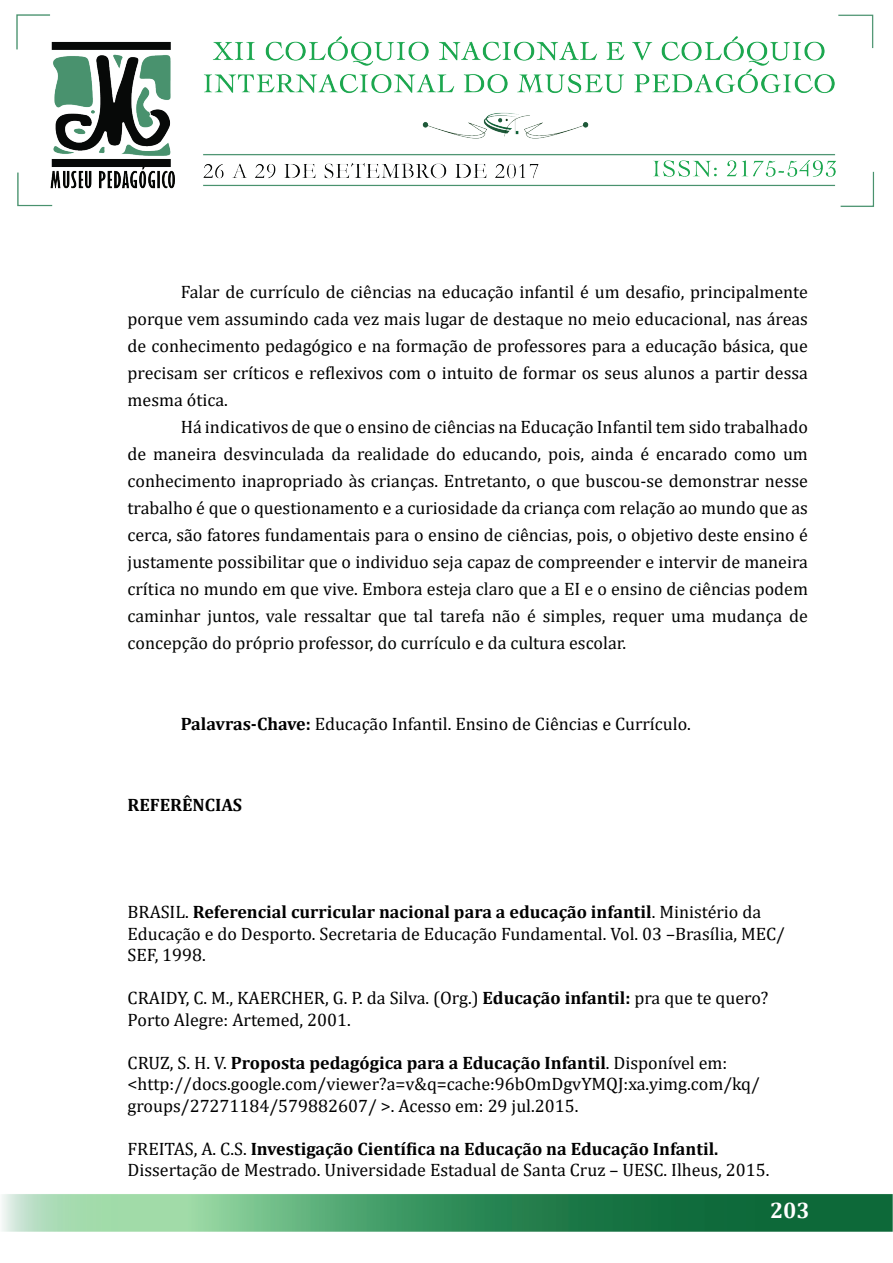
<style>
.page{position:relative;width:893px;height:1263px;background:#fff}
.page>*{position:absolute;margin:0;border:0;box-sizing:border-box;transform-origin:0 0}
.t1{font:700 22.5px "Cambria";color:#fff}
.t2{font:18px/27px "Cambria";color:#000}
.t3{font:700 18px "Cambria";color:#000}
.s1{color:#040503}
.s2{font-weight:700}
</style>
<div class="page">
<img style="left:2px;top:14px;width:890px;height:1218px">
<p class="t2" style="left:128px;top:278px;width:682px;text-align:justify;text-indent:53px">Falar de currículo de ciências na educação infantil é um desafio, principalmente porque vem assumindo cada vez mais lugar de destaque no meio educacional, nas áreas de conhecimento pedagógico e na formação de professores para a educação básica, que precisam ser críticos e reflexivos com o intuito de formar os seus alunos a partir dessa mesma ótica.</p>
<p class="t2" style="left:128px;top:413px;width:682px;text-align:justify;text-indent:53px">Há indicativos de que o ensino de ciências na Educação Infantil tem sido trabalhado de maneira desvinculada da realidade do educando, pois, ainda é encarado como um conhecimento inapropriado às crianças. Entretanto, o que buscou-se demonstrar nesse trabalho é que o questionamento e a curiosidade da criança com relação ao mundo que as cerca, são fatores fundamentais para o ensino de ciências, pois, o objetivo deste ensino é justamente possibilitar que o individuo seja capaz de compreender e intervir de maneira crítica no mundo em que vive. <span class="s1">Embora esteja claro que a EI e o ensino de ciências podem caminhar juntos, vale ressaltar que tal tarefa não é simples, requer uma mudança de concepção do próprio professor, do currículo e da cultura escolar.</span></p>
<p class="t2" style="left:181px;top:710px;width:512px"><span class="s2">Palavras-Chave:</span> Educação Infantil. Ensino de Ciências e Currículo.</p>
<p class="t3" style="left:128px;top:792px;width:116px">REFERÊNCIAS</p>
<p class="t2" style="left:128px;top:901px;width:659px;line-height:21.6px">BRASIL. <span class="s2">Referencial curricular nacional para a educação infantil</span>. Ministério da<br>Educação e do Desporto. Secretaria de Educação Fundamental. Vol. 03 –Brasília, MEC/<br>SEF, 1998.</p>
<p class="t2" style="left:128px;top:987px;width:642px;line-height:21.6px">CRAIDY, C. M., KAERCHER, G. P. da Silva. (Org.) <span class="s2">Educação infantil:</span> pra que te quero?<br>Porto Alegre: Artemed, 2001.</p>
<p class="t2" style="left:128px;top:1051px;width:634px;line-height:21.6px">CRUZ, S. H. V. <span class="s2">Proposta pedagógica para a Educação Infantil</span>. Disponível em: &lt;http://docs.google.com/viewer?a=v&amp;q=cache:96bOmDgvYMQJ:xa.yimg.com/kq/ groups/27271184/579882607/ &gt;. Acesso em: 29 jul.2015.</p>
<p class="t2" style="left:128px;top:1137px;width:643px;line-height:21.6px">FREITAS, A. C.S. <span class="s2">Investigação Científica na Educação na Educação Infantil.<br></span>Dissertação de Mestrado. Universidade Estadual de Santa Cruz – UESC. Ilheus, 2015.</p>
<p class="t1" style="left:770px;top:1195px;width:41px">203</p>
</div>
